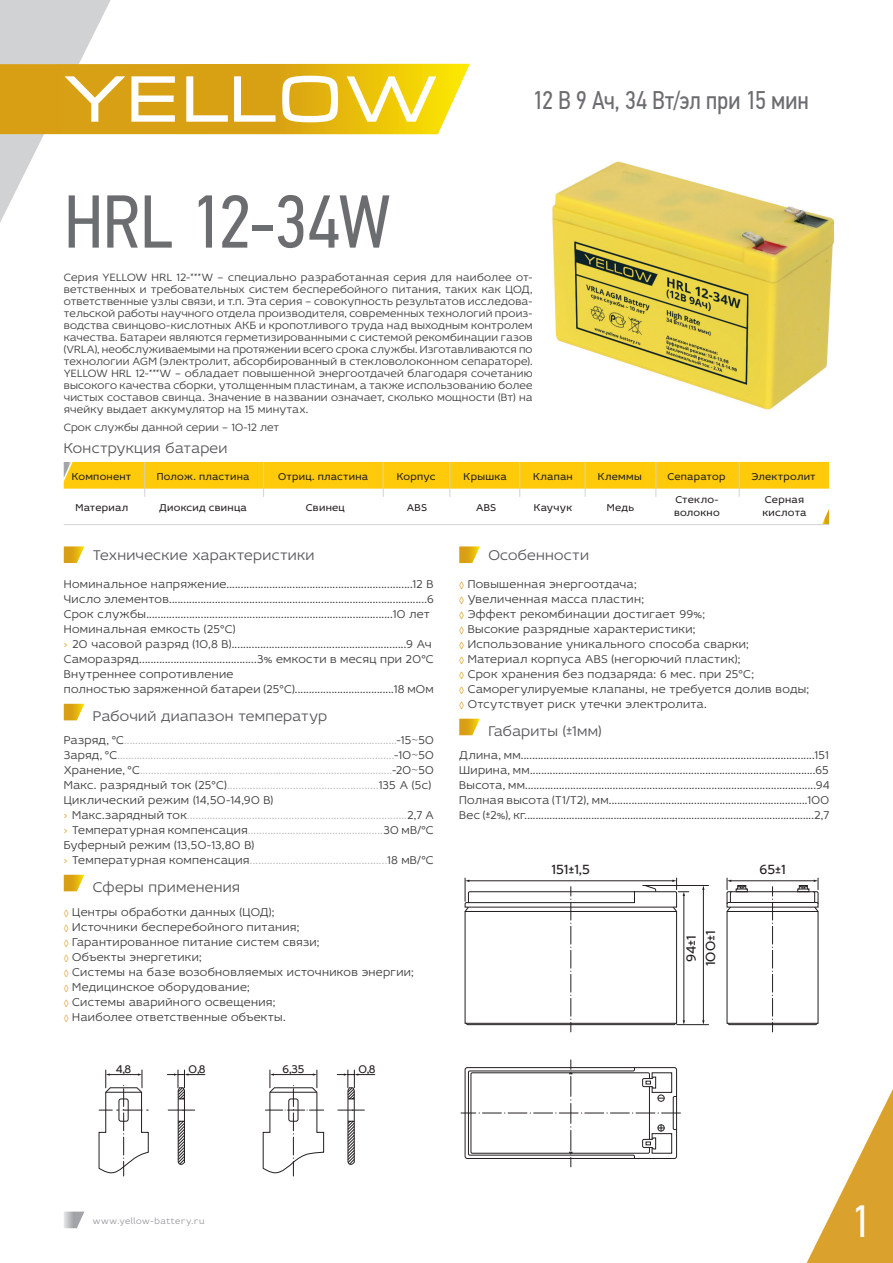
<style>
.page{position:relative;width:893px;height:1263px;background:#fff}
.page>*{position:absolute;margin:0;border:0;box-sizing:border-box;transform-origin:0 0}
.t1{font:75px "PF Din Text Cond Pro";letter-spacing:-.015em;color:#6c6d70}
.t2{font:45px "PF Din Text Cond Pro";color:#fff}
.t3{font:25.5px "PF Din Text Cond Pro";letter-spacing:-.01em;color:#6c6d70}
.t4{font:300 15px "Idealist Sans";letter-spacing:.02em;color:#57585a}
.t5{font:14.1px "Idealist Sans";color:#231f20}
.t6{font:300 12px/15px "Idealist Sans";letter-spacing:.025em;color:#3e3e3f}
.t7{font:300 12px/15px "Idealist Sans";letter-spacing:.02em;color:#bcbdc0}
.t8{font:11.85px "Idealist Sans";color:#231f20}
.t9{font:300 11.25px/12px "Idealist Sans";letter-spacing:.01em;color:#3e3e3f;text-align:justify}
.t10{font:10.5px/12.6px "Idealist Sans";letter-spacing:.02em;color:#231f20}
.t11{font:300 9px "Idealist Sans";letter-spacing:.065em;color:#939598}
.s1{color:#deab44}
.s2{color:#3e3e3f}
.s3{font-family:"Open Sans";color:#3e3e3f}
.s4{font-size:9px;color:#deab44}
.s5{font-size:9px;color:#daa22d}
</style>
<div class="page">
<svg style="left:807px;top:1089px;width:86px;height:174px"></svg>
<svg style="left:64px;top:1211px;width:20px;height:17px"></svg>
<svg style="left:0;top:0;width:470px;height:222px"></svg>
<svg style="left:64px;top:546px;width:20px;height:17px"></svg>
<svg style="left:459px;top:546px;width:21px;height:17px"></svg>
<svg style="left:64px;top:704px;width:20px;height:16px"></svg>
<svg style="left:459px;top:719px;width:21px;height:16px"></svg>
<svg style="left:64px;top:875px;width:20px;height:16px"></svg>
<hr style="left:703px;top:889px;width:1px;height:132px;background:#231f20">
<hr style="left:643px;top:885px;width:66px;height:1px;background:#231f20">
<hr style="left:677px;top:1024px;width:32px;height:1px;background:#231f20">
<svg style="left:464px;top:878px;width:225px;height:154px"></svg>
<svg style="left:726px;top:878px;width:93px;height:154px"></svg>
<svg style="left:461px;top:1060px;width:219px;height:107px"></svg>
<div style="left:64px;top:462px;width:765px;height:27px;background:#feca0a"></div>
<svg style="left:822px;top:509px;width:7px;height:15px"></svg>
<hr style="left:64px;top:524px;width:765px;height:1px;background:#d1d2d4">
<hr style="left:144px;top:462px;width:1px;height:35px;background:#d1d2d4">
<hr style="left:263px;top:462px;width:1px;height:35px;background:#d1d2d4">
<hr style="left:383px;top:462px;width:1px;height:35px;background:#d1d2d4">
<hr style="left:449px;top:462px;width:1px;height:35px;background:#d1d2d4">
<hr style="left:519px;top:462px;width:1px;height:35px;background:#d1d2d4">
<hr style="left:585px;top:462px;width:1px;height:35px;background:#d1d2d4">
<hr style="left:655px;top:462px;width:1px;height:35px;background:#d1d2d4">
<hr style="left:739px;top:462px;width:1px;height:35px;background:#d1d2d4">
<svg style="left:167px;top:1070px;width:38px;height:95px"></svg>
<svg style="left:337px;top:1070px;width:38px;height:95px"></svg>
<svg style="left:98px;top:1070px;width:51px;height:106px"></svg>
<svg style="left:262px;top:1070px;width:62px;height:106px"></svg>
<img style="left:552px;top:161px;width:282px;height:249px">
<h3 class="t3" style="left:533px;top:85px;width:278px">12 B 9 Ач, 34 Вт/эл при 15 мин</h3>
<h1 class="t1" style="left:64px;top:177px;width:329px">HRL 12-34W</h1>
<p class="t9" style="left:64px;top:271px;width:470px">Серия YELLOW HRL 12-***W – специально разработанная серия для наиболее от&shy;ветственных и требовательных систем бесперебойного питания, таких как ЦОД, ответственные узлы связи, и т.п. Эта серия – совокупность результатов исследова&shy;тельской работы научного отдела производителя, современных технологий произ&shy;водства свинцово-кислотных АКБ и кропотливого труда над выходным контролем качества. Батареи являются герметизированными с системой рекомбинации газов (VRLA), необслуживаемыми на протяжении всего срока службы. Изготавливаются по технологии AGM (электролит, абсорбированный в стекловолоконном сепараторе).<br>YELLOW HRL 12-***W – обладает повышенной энергоотдачей благодаря сочетанию высокого качества сборки, утолщенным пластинам, а также использованию более чистых составов свинца. Значение в названии означает, сколько мощности (Вт) на ячейку выдает аккумулятор на 15 минутах.</p>
<p class="t9" style="left:64px;top:420px;width:217px">Срок службы данной серии – 10-12 лет</p>
<p class="t4" style="left:64px;top:438px;width:165px">Конструкция батареи</p>
<p class="t10" style="left:72px;top:470px;width:61px">Компонент</p>
<p class="t10" style="left:157px;top:470px;width:94px">Полож. пластина</p>
<p class="t10" style="left:278px;top:470px;width:92px">Отриц. пластина</p>
<p class="t10" style="left:397px;top:470px;width:40px">Корпус</p>
<p class="t10" style="left:464px;top:470px;width:45px">Крышка</p>
<p class="t10" style="left:533px;top:470px;width:41px">Клапан</p>
<p class="t10" style="left:598px;top:470px;width:46px">Клеммы</p>
<p class="t10" style="left:667px;top:470px;width:59px">Сепаратор</p>
<p class="t10" style="left:751px;top:470px;width:66px">Электролит</p>
<p class="t10" style="left:75px;top:501px;width:54px">Материал</p>
<p class="t10" style="left:159px;top:501px;width:89px">Диоксид свинца</p>
<p class="t10" style="left:306px;top:501px;width:41px">Свинец</p>
<p class="t10" style="left:407px;top:501px;width:22px">ABS</p>
<p class="t10" style="left:476px;top:501px;width:22px">ABS</p>
<p class="t10" style="left:534px;top:501px;width:40px">Каучук</p>
<p class="t10" style="left:607px;top:501px;width:29px">Медь</p>
<p class="t10" style="left:762px;top:493px;width:46px">Серная кислота</p>
<p class="t10" style="left:674px;top:493px;width:47px">Стекло&shy;волокно</p>
<p class="t4" style="left:93px;top:545px;width:223px">Технические характеристики</p>
<p class="t6" style="left:64px;top:576px;width:372px">Номинальное напряжение.................................................................12 В Число элементов..........................................................................................6<br>Срок службы......................................................................................10 лет Номинальная емкость (25°С)<br><span class="s1">›</span> 20 часовой разряд (10,8 В).............................................................9 Ач Саморазряд.........................................3% емкости в месяц при 20°С Внутреннее сопротивление<br>полностью заряженной батареи (25°С)...................................18 мОм</p>
<p class="t4" style="left:93px;top:706px;width:236px">Рабочий диапазон температур</p>
<p class="t7" style="left:64px;top:732px;width:371px"><span class="s2">Разряд, °С</span>..................................................................................................<span class="s2">-15</span><span class="s3">~</span><span class="s2">50<br>Заряд, °С</span>....................................................................................................<span class="s2">-10</span><span class="s3">~</span><span class="s2">50<br>Хранение, °С</span>...........................................................................................<span class="s2">-20</span><span class="s3">~</span><span class="s2">50<br>Макс. разрядный ток (25°С)</span>.....................................................<span class="s2">135 А (5с)<br>Циклический режим (14,50-14,90 В)<br></span><span class="s1">›</span> <span class="s2">Макс.зарядный ток</span>..............................................................................<span class="s2">2,7 А </span><span class="s1">›</span> <span class="s2">Температурная компенсация</span>................................................<span class="s2">30 мВ/°С Буферный режим (13,50-13,80 В)<br></span><span class="s1">›</span> <span class="s2">Температурная компенсация</span>................................................<span class="s2">18 мВ/°С</span></p>
<p class="t4" style="left:93px;top:877px;width:149px">Cферы применения</p>
<p class="t6" style="left:64px;top:904px;width:352px"><span class="s4">◊</span> Центры обработки данных (ЦОД);<br><span class="s4">◊</span> Источники бесперебойного питания;<br><span class="s4">◊</span> Гарантированное питание систем связи;<br><span class="s4">◊</span> Объекты энергетики;<br><span class="s4">◊</span> Системы на базе возобновляемых источников энергии; <span class="s4">◊</span> Медицинское оборудование;<br><span class="s4">◊</span> Системы аварийного освещения;<br><span class="s4">◊</span> Наиболее ответственные объекты.</p>
<p class="t8" style="left:116px;top:1061px;width:17px">4,8</p>
<p class="t8" style="left:188px;top:1061px;width:19px">0,8</p>
<p class="t8" style="left:282px;top:1061px;width:24px">6,35</p>
<p class="t8" style="left:358px;top:1061px;width:19px">0,8</p>
<p class="t4" style="left:488px;top:545px;width:102px">Особенности</p>
<p class="t6" style="left:459px;top:576px;width:351px"><span class="s5">◊</span> Повышенная энергоотдача;<br><span class="s5">◊</span> Увеличенная масса пластин;<br><span class="s5">◊</span> Эффект рекомбинации достигает 99%;<br><span class="s5">◊</span> Высокие разрядные характеристики;<br><span class="s5">◊</span> Использование уникального способа сварки;<br><span class="s5">◊</span> Материал корпуса ABS (негорючий пластик);<br><span class="s5">◊</span> Срок хранения без подзаряда: 6 мес. при 25°C;<br><span class="s5">◊</span> Саморегулируемые клапаны, не требуется долив воды; <span class="s5">◊</span> Отсутствует риск утечки электролита.</p>
<p class="t4" style="left:488px;top:721px;width:115px">Габариты (±1мм)</p>
<p class="t6" style="left:459px;top:747px;width:372px;text-align:justify">Длина, мм.......................................................................................................151<br>Ширина, мм.....................................................................................................65<br>Высота, мм.......................................................................................................94<br>Полная высота (T1/T2), мм......................................................................100<br>Вес (±2%), кг........................................................................................................2,7</p>
<p class="t5" style="left:552px;top:860px;width:40px">151±1,5</p>
<p class="t5" style="left:759px;top:860px;width:28px">65±1</p>
<p class="t5" style="left:682px;top:962px;width:28px;rotate:-90deg">94±1</p>
<p class="t5" style="left:701px;top:966px;width:37px;rotate:-90deg">100±1</p>
<p class="t11" style="left:93px;top:1215px;width:113px">www.yellow-battery.ru</p>
<h2 class="t2" style="left:851px;top:1195px;width:21px">1</h2>
</div>
